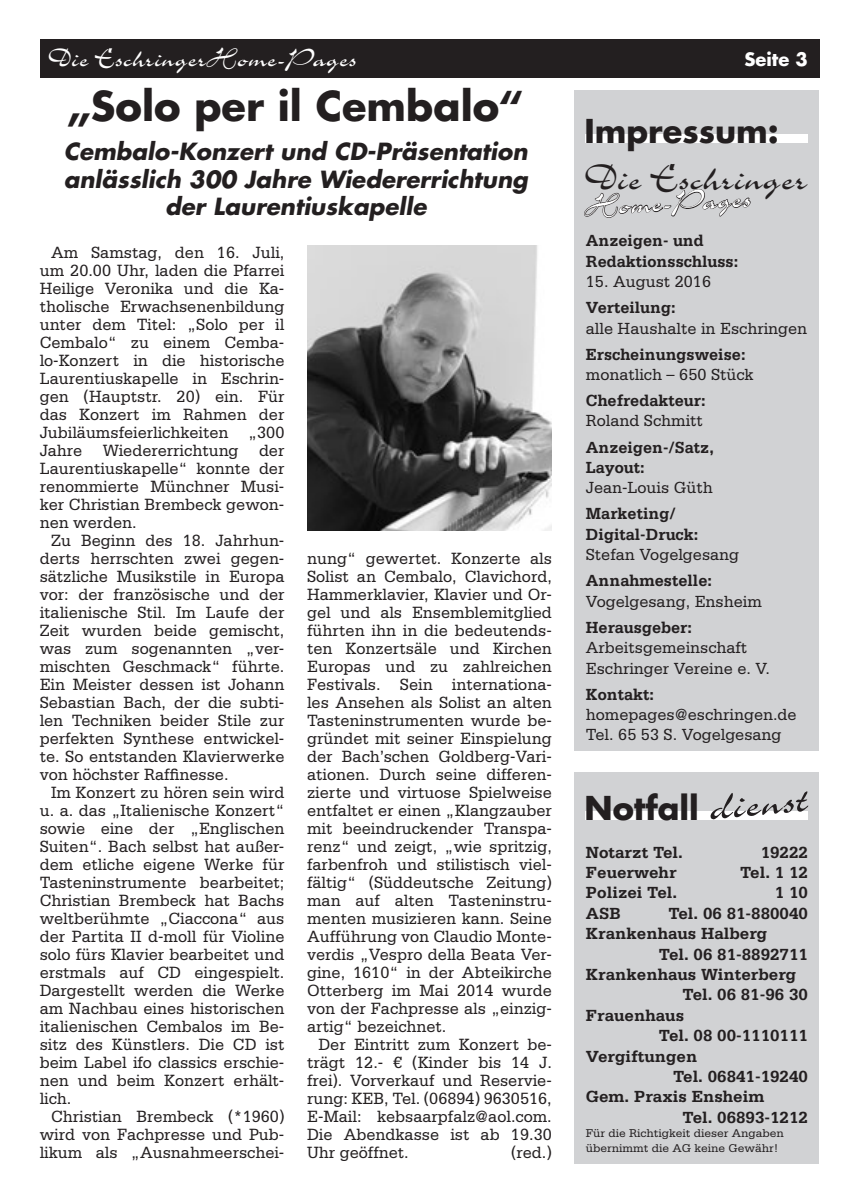
<style>
.page{position:relative;width:859px;height:1202px;background:#fff}
.page>*{position:absolute;margin:0;border:0;box-sizing:border-box;transform-origin:0 0}
.Zwischenüberschrift{font:48px "Charme LT";color:#231f20}
.t1{font:40.8px "Charme LT";color:#231f20}
.Uberschrift{font:700 40px "Futura LT";color:#231f20}
.t2{font:32.2px "Charme LT";color:#fff}
.Uberschrift-2{font:700 32px "Futura LT";color:#231f20}
.t3{font:29px "Charme LT";color:#fff}
.Zwischenüberschrift-2{font:italic 700 23px/27.6px "Futura LT";color:#231f20;text-align:center}
.t4{font:700 18px "Futura LT";color:#fff}
.Grundtext{font:17.2px/18px "Serifa LT";color:#231f20;text-align:justify;scale:.95 1}
.t5{font:700 17px "Serifa LT";color:#231f20}
.t6{font:17px "Serifa LT";color:#231f20;scale:.96 1}
.t7{font:700 17px "Serifa LT";color:#231f20;scale:.96 1}
.t8{font:12px/14.4px "Serifa LT";color:#231f20}
</style>
<div class="page">
<div style="left:40px;top:40px;width:779px;height:38px;background:#231f20"></div>
<div style="left:574px;top:91px;width:245px;height:660px;background:#d1d2d4"></div>
<div style="left:574px;top:772px;width:245px;height:391px;background:#d1d2d4"></div>
<div style="left:586px;top:811px;width:222px;height:9px;background:#fff"></div>
<div style="left:586px;top:134px;width:222px;height:9px;background:#fff"></div>
<svg style="left:584px;top:189px;width:167px;height:29px"></svg>
<img style="left:307px;top:245px;width:245px;height:285px">
<p class="t3" style="left:48px;top:44px;width:310px">Die EschringerHome-Pages</p>
<p class="t4" style="left:744px;top:47px;width:65px">Seite 3</p>
<p class="Uberschrift" style="left:67px;top:80px;width:459px">„Solo per il Cembalo“</p>
<p class="Zwischenüberschrift-2" style="left:64px;top:138px;width:466px">Cembalo-Konzert und CD-Präsentation anlässlich 300 Jahre Wiedererrichtung der Laurentiuskapelle</p>
<p class="Grundtext" style="left:40px;top:244px;width:259px;text-indent:11px">Am Samstag, den 16. Juli, um 20.00 Uhr, laden die Pfarrei Heilige Veronika und die Ka&shy;tholische Erwachsenenbildung unter dem Titel: „Solo per il Cembalo“ zu einem Cemba&shy;lo-Konzert in die historische Laurentiuskapelle in Eschrin&shy;gen (Hauptstr. 20) ein. Für das Konzert im Rahmen der Jubiläumsfeierlichkeiten „300<br>Jahre Wiedererrichtung der Laurentiuskapelle“ konnte der renommierte Münchner Musi&shy;ker Christian Brembeck gewon&shy;nen werden.</p>
<p class="Grundtext" style="left:40px;top:532px;width:259px;text-indent:11px">Zu Beginn des 18. Jahrhun&shy;derts herrschten zwei gegen&shy;sätzliche Musikstile in Europa vor: der französische und der italienische Stil. Im Laufe der Zeit wurden beide gemischt, was zum sogenannten „ver&shy;mischten Geschmack“ führte.<br>Ein Meister dessen ist Johann Sebastian Bach, der die subti&shy;len Techniken beider Stile zur perfekten Synthese entwickel&shy;te. So entstanden Klavierwerke von höchster Raffinesse.</p>
<p class="Grundtext" style="left:40px;top:784px;width:259px;text-indent:11px">Im Konzert zu hören sein wird u. a. das „Italienische Konzert“ sowie eine der „Englischen Suiten“. Bach selbst hat außer&shy;dem etliche eigene Werke für Tasteninstrumente bearbeitet; Christian Brembeck hat Bachs weltberühmte „Ciaccona“ aus der Partita II d-moll für Violine solo fürs Klavier bearbeitet und erstmals auf CD eingespielt.<br>Dargestellt werden die Werke am Nachbau eines historischen italienischen Cembalos im Be&shy;sitz des Künstlers. Die CD ist beim Label ifo classics erschie&shy;nen und beim Konzert erhält&shy;lich.</p>
<p class="Grundtext" style="left:40px;top:1108px;width:259px;text-indent:11px">Christian Brembeck (*1960) wird von Fachpresse und Pub&shy;likum als „Ausnahmeerschei-</p>
<p class="Grundtext" style="left:307px;top:550px;width:259px">nung“ gewertet. Konzerte als Solist an Cembalo, Clavichord, Hammerklavier, Klavier und Or&shy;gel und als Ensemblemitglied führten ihn in die bedeutends&shy;ten Konzertsäle und Kirchen Europas und zu zahlreichen Festivals. Sein internationa&shy;les Ansehen als Solist an alten Tasteninstrumenten wurde be&shy;gründet mit seiner Einspielung der Bach’schen Goldberg-Vari&shy;ationen. Durch seine differen&shy;zierte und virtuose Spielweise entfaltet er einen „Klangzauber mit beeindruckender Transpa&shy;renz“ und zeigt, „wie spritzig, farbenfroh und stilistisch viel&shy;fältig“ (Süddeutsche Zeitung) man auf alten Tasteninstru&shy;menten musizieren kann. Seine Aufführung von Claudio Monte&shy;verdis „Vespro della Beata Ver&shy;gine, 1610“ in der Abteikirche Otterberg im Mai 2014 wurde von der Fachpresse als „einzig&shy;artig“ bezeichnet.</p>
<p class="Grundtext" style="left:307px;top:1036px;width:259px;text-indent:11px">Der Eintritt zum Konzert be&shy;trägt 12.- € (Kinder bis 14 J. frei). Vorverkauf und Reservie&shy;rung: KEB, Tel. (06894) 9630516, E-Mail: kebsaarpfalz@aol.com.<br>Die Abendkasse ist ab 19.30<br>Uhr geöffnet.</p>
<p class="Grundtext" style="left:511px;top:1144px;width:45px">(red.)</p>
<p class="Uberschrift-2" style="left:584px;top:110px;width:196px">Impressum:</p>
<p class="t1" style="left:584px;top:159px;width:225px">Die Eschringer</p>
<p class="t2" style="left:583px;top:191px;width:168px;rotate:-3deg">Home-Pages</p>
<p class="t7" style="left:586px;top:231px;width:124px">Anzeigen- und</p>
<p class="t7" style="left:586px;top:251px;width:160px">Redaktionsschluss:</p>
<p class="t6" style="left:586px;top:272px;width:132px">15. August 2016</p>
<p class="t7" style="left:586px;top:298px;width:95px">Verteilung:</p>
<p class="t6" style="left:586px;top:319px;width:232px">alle Haushalte in Eschringen</p>
<p class="t7" style="left:586px;top:344px;width:168px">Erscheinungsweise:</p>
<p class="t6" style="left:586px;top:365px;width:176px">monatlich – 650 Stück</p>
<p class="t7" style="left:586px;top:390px;width:126px">Chefredakteur:</p>
<p class="t6" style="left:586px;top:411px;width:123px">Roland Schmitt</p>
<p class="t7" style="left:586px;top:437px;width:135px">Anzeigen-/Satz,</p>
<p class="t7" style="left:586px;top:457px;width:63px">Layout:</p>
<p class="t6" style="left:586px;top:478px;width:134px">Jean-Louis Güth</p>
<p class="t7" style="left:586px;top:504px;width:95px">Marketing/</p>
<p class="t7" style="left:586px;top:524px;width:119px">Digital-Druck:</p>
<p class="t6" style="left:586px;top:545px;width:161px">Stefan Vogelgesang</p>
<p class="t7" style="left:586px;top:571px;width:133px">Annahmestelle:</p>
<p class="t6" style="left:586px;top:592px;width:185px">Vogelgesang, Ensheim</p>
<p class="t7" style="left:586px;top:617px;width:112px">Herausgeber:</p>
<p class="t6" style="left:586px;top:638px;width:170px">Arbeitsgemeinschaft</p>
<p class="t6" style="left:586px;top:659px;width:193px">Eschringer Vereine e. V.</p>
<p class="t7" style="left:586px;top:684px;width:72px">Kontakt:</p>
<p class="t6" style="left:586px;top:705px;width:221px">homepages@eschringen.de</p>
<p class="t6" style="left:586px;top:725px;width:205px">Tel. 65 53 S. Vogelgesang</p>
<p class="Uberschrift-2" style="left:584px;top:787px;width:116px">Notfall</p>
<p class="Zwischenüberschrift" style="left:706px;top:784px;width:101px;rotate:-5deg">dienst</p>
<p class="t5" style="left:586px;top:842px;width:99px">Notarzt Tel.</p>
<p class="t5" style="left:761px;top:842px;width:49px">19222</p>
<p class="t5" style="left:586px;top:862px;width:92px">Feuerwehr</p>
<p class="t5" style="left:740px;top:862px;width:69px">Tel. 1 12</p>
<p class="t5" style="left:586px;top:883px;width:93px">Polizei Tel.</p>
<p class="t5" style="left:775px;top:883px;width:35px">1 10</p>
<p class="t5" style="left:586px;top:903px;width:36px">ASB</p>
<p class="t5" style="left:668px;top:903px;width:141px">Tel. 06 81-880040</p>
<p class="t5" style="left:586px;top:924px;width:183px">Krankenhaus Halberg</p>
<p class="t5" style="left:659px;top:944px;width:150px">Tel. 06 81-8892711</p>
<p class="t5" style="left:586px;top:964px;width:212px">Krankenhaus Winterberg</p>
<p class="t5" style="left:683px;top:985px;width:127px">Tel. 06 81-96 30</p>
<p class="t5" style="left:586px;top:1005px;width:100px">Frauenhaus</p>
<p class="t5" style="left:659px;top:1026px;width:150px">Tel. 08 00-1110111</p>
<p class="t5" style="left:586px;top:1046px;width:113px">Vergiftungen</p>
<p class="t5" style="left:673px;top:1066px;width:136px">Tel. 06841-19240</p>
<p class="t5" style="left:586px;top:1087px;width:180px">Gem. Praxis Ensheim</p>
<p class="t5" style="left:683px;top:1107px;width:127px">Tel. 06893-1212</p>
<p class="t8" style="left:586px;top:1126px;width:200px">Für die Richtigkeit dieser Angaben übernimmt die AG keine Gewähr!</p>
</div>
